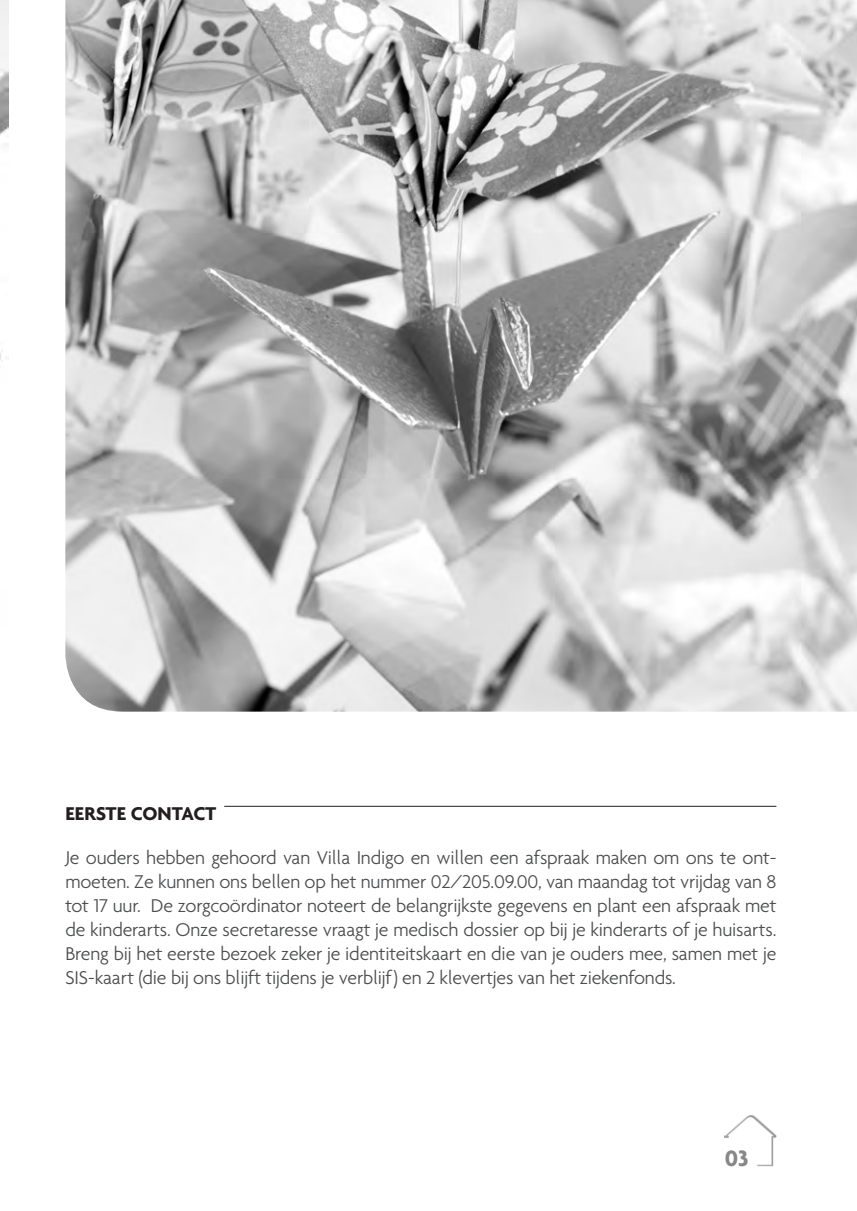
<style>
.page{position:relative;width:857px;height:1211px;background:#fff}
.page>*{position:absolute;margin:0;border:0;box-sizing:border-box;transform-origin:0 0}
.t1{font:700 24px "Agenda";color:#888787}
.t2{font:300 20px/24px "Agenda";letter-spacing:-.01em;color:#4b4c4d;text-align:justify}
.t3{font:700 20px "Agenda";color:#231f20}
</style>
<div class="page">
<img style="left:724px;top:1115px;width:52px;height:52px">
<img style="left:65px;top:0;width:791px;height:712px">
<hr style="left:224px;top:806px;width:552px;height:1px;background:#231f20">
<img style="left:0;top:0;width:9px;height:361px">
<p class="t3" style="left:65px;top:802px;width:152px">EERSTE CONTACT</p>
<p class="t2" style="left:65px;top:846px;width:712px">Je ouders hebben gehoord van Villa Indigo en willen een afspraak maken om ons te ont&shy;moeten. Ze kunnen ons bellen op het nummer 02/205.09.00, van maandag tot vrijdag van 8 tot 17 uur. De zorgcoördinator noteert de belangrijkste gegevens en plant een afspraak met de kinderarts. Onze secretaresse vraagt je medisch dossier op bij je kinderarts of je huisarts.<br>Breng bij het eerste bezoek zeker je identiteitskaart en die van je ouders mee, samen met je SIS-kaart (die bij ons blijft tijdens je verblijf) en 2 klevertjes van het ziekenfonds.</p>
<p class="t1" style="left:724px;top:1143px;width:25px">03</p>
</div>
